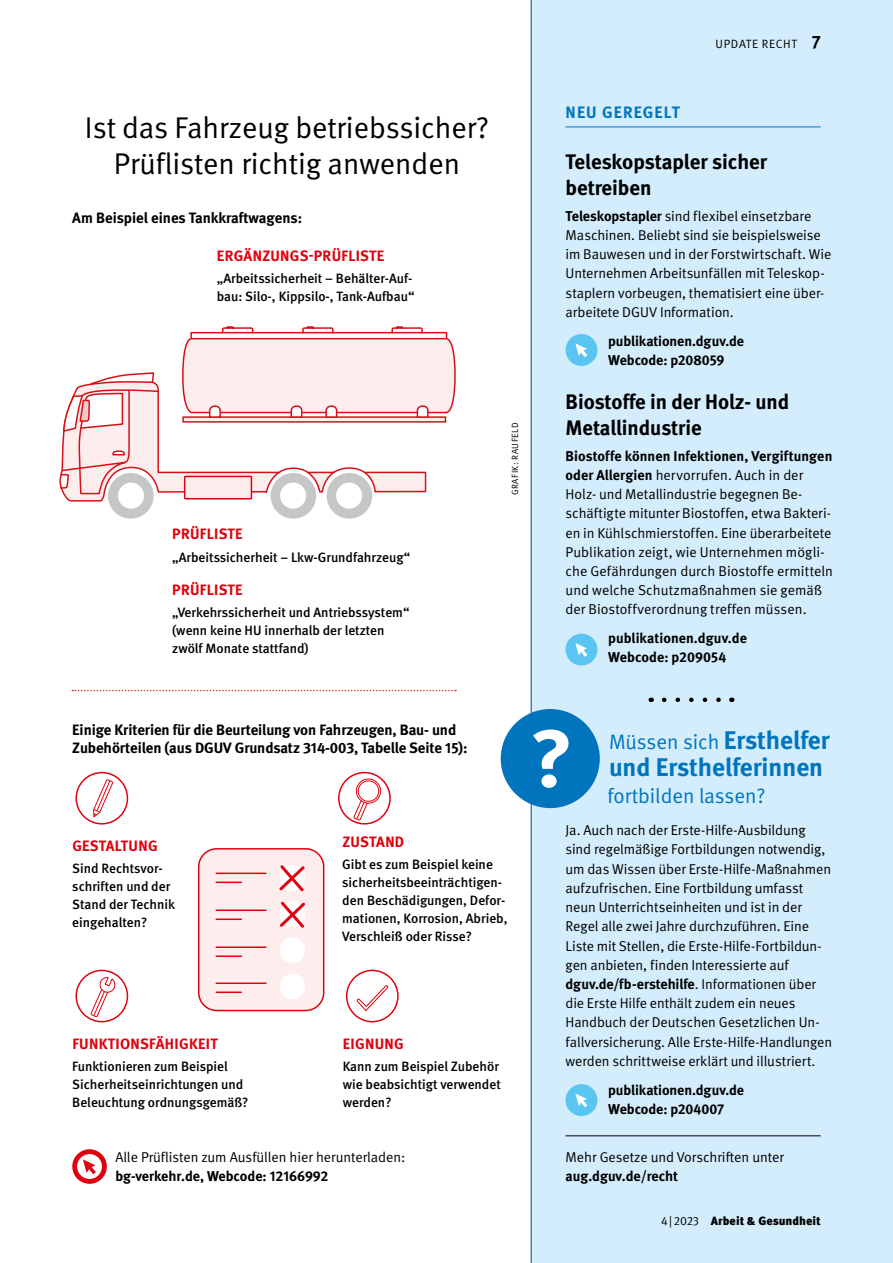
<style>
.page{position:relative;width:893px;height:1263px;background:#fff}
.page>*{position:absolute;margin:0;border:0;box-sizing:border-box;transform-origin:0 0}
._01-Info-Head{font:30px "DGUV Meta";letter-spacing:-.005em;color:#000}
.t1{font:700 25.5px "DGUV Meta";color:#0075be}
._02-Meldung-Headline{font:700 21px/25.5px "DGUV Meta";color:#000}
.t2{font:20.85px "DGUV Meta";letter-spacing:-.005em;color:#0075be}
._00-Meldung-Thema{font:700 16.5px "DGUV Meta";letter-spacing:.065em;color:#0075be}
._05-Info-Infografik{font:700 15px/18px "DGUV Meta";letter-spacing:-.005em;color:#000}
._05-Info-Infografik-2{font:700 15px "DGUV Meta";letter-spacing:.02em;color:#df020f}
._03-Meldungen-Text-S{font:14.25px/19.2px "DGUV Meta";letter-spacing:-.005em;color:#000}
._03-Meldungen-Text-S-2{font:700 14.25px/19.2px "DGUV Meta";letter-spacing:-.005em;color:#000}
.Info-Text{font:14.25px/19.2px "DGUV Meta";color:#000}
.Webhinweis-Text{font:14.25px/19.2px "DGUV Meta";letter-spacing:-.005em;color:#000}
._05-Info-Infografik-3{font:500 13.5px/18px "DGUV Meta";color:#000}
.t3{font:900 12px "Meta Pro";color:#000}
.t4{font:12px "DGUV Meta";letter-spacing:.06em;color:#000}
._08-Credit_Quelle{font:9px "DGUV Meta";letter-spacing:.06em;color:#000}
.s1{font-weight:700}
.s2{font-weight:700;font-size:18px}
.s3{font-weight:700;font-size:25.5px}
.s4{font-family:"DGUV Meta";font-weight:400}
</style>
<div class="page">
<div style="left:531px;top:0;width:362px;height:1263px;background:#d4edfc"></div>
<svg style="left:664px;top:697px;width:57px;height:5px"></svg>
<hr style="left:531px;top:0;width:1px;height:1263px;background:#004993">
<hr style="left:566px;top:127px;width:255px;height:1px;background:#0075be">
<hr style="left:566px;top:1135px;width:255px;height:1px;background:#000">
<svg style="left:72px;top:1149px;width:35px;height:35px"></svg>
<div style="left:501px;top:709px;width:99px;height:99px;background:#0075be;border-radius:50%"></div>
<svg style="left:533px;top:729px;width:35px;height:59px"></svg>
<div style="left:566px;top:634px;width:31px;height:31px;background:#5bc5f2;border-radius:50%"></div>
<svg style="left:575px;top:643px;width:12px;height:14px"></svg>
<div style="left:566px;top:1084px;width:31px;height:32px;background:#5bc5f2;border-radius:50%"></div>
<svg style="left:575px;top:1093px;width:12px;height:14px"></svg>
<svg style="left:565px;top:334px;width:33px;height:32px"></svg>
<svg style="left:59px;top:326px;width:397px;height:193px"></svg>
<svg style="left:72px;top:690px;width:384px;height:1px"></svg>
<div style="left:75px;top:772px;width:53px;height:52px;border:2px solid #df020f;border-radius:50%"></div>
<svg style="left:93px;top:779px;width:20px;height:39px"></svg>
<div style="left:75px;top:970px;width:53px;height:52px;border:2px solid #df020f;border-radius:50%"></div>
<svg style="left:90px;top:976px;width:27px;height:42px"></svg>
<div style="left:338px;top:772px;width:53px;height:52px;border:2px solid #df020f;border-radius:50%"></div>
<svg style="left:353px;top:781px;width:21px;height:40px"></svg>
<svg style="left:356px;top:779px;width:25px;height:24px"></svg>
<div style="left:356px;top:779px;width:25px;height:24px;border:1px solid #df020f;border-radius:50%"></div>
<div style="left:358px;top:781px;width:21px;height:20px;background:#fff;border-radius:50%"></div>
<div style="left:358px;top:780px;width:21px;height:22px;border:1px solid #df020f;border-radius:50%"></div>
<div style="left:346px;top:970px;width:53px;height:52px;border:2px solid #df020f;border-radius:50%"></div>
<svg style="left:356px;top:985px;width:32px;height:26px"></svg>
<div style="left:199px;top:849px;width:125px;height:161px;background:#fdeded;border-radius:18px"></div>
<div style="left:198px;top:848px;width:126px;height:163px;border:2px solid #df020f;border-radius:18px"></div>
<div style="left:280px;top:937px;width:25px;height:26px;background:#fff;border-radius:50%"></div>
<div style="left:280px;top:973px;width:25px;height:26px;background:#fff;border-radius:50%"></div>
<hr style="left:216px;top:872px;width:50px;height:2px;background:#df020f">
<hr style="left:216px;top:881px;width:25px;height:2px;background:#df020f">
<hr style="left:216px;top:909px;width:50px;height:2px;background:#df020f">
<hr style="left:216px;top:918px;width:25px;height:2px;background:#df020f">
<hr style="left:216px;top:946px;width:50px;height:2px;background:#df020f">
<hr style="left:216px;top:955px;width:25px;height:2px;background:#df020f">
<hr style="left:216px;top:982px;width:50px;height:2px;background:#df020f">
<hr style="left:216px;top:991px;width:25px;height:2px;background:#df020f">
<svg style="left:279px;top:865px;width:26px;height:63px"></svg>
<p class="_01-Info-Head" style="left:85px;top:110px;width:406px">Ist das Fahrzeug betriebssicher?</p>
<p class="_01-Info-Head" style="left:114px;top:146px;width:348px">Prüflisten richtig anwenden</p>
<p class="_05-Info-Infografik" style="left:72px;top:209px;width:231px">Am Beispiel eines Tankkraftwagens:</p>
<p class="_05-Info-Infografik-2" style="left:217px;top:247px;width:169px">ERGÄNZUNGS-PRÜFLISTE</p>
<p class="_05-Info-Infografik-3" style="left:217px;top:270px;width:199px">„Arbeitssicherheit – Behälter-Auf&shy;bau: Silo-, Kippsilo-, Tank-Aufbau“</p>
<p class="_05-Info-Infografik-2" style="left:172px;top:525px;width:72px">PRÜFLISTE</p>
<p class="_05-Info-Infografik-3" style="left:172px;top:548px;width:240px">„Arbeitssicherheit – Lkw-Grundfahrzeug“</p>
<p class="_05-Info-Infografik-2" style="left:172px;top:581px;width:72px">PRÜFLISTE</p>
<p class="_05-Info-Infografik-3" style="left:172px;top:604px;width:239px">„Verkehrssicherheit und Antriebssystem“ (wenn keine HU innerhalb der letzten zwölf Monate stattfand)</p>
<p class="_05-Info-Infografik" style="left:72px;top:721px;width:397px">Einige Kriterien für die Beurteilung von Fahrzeugen, Bau- und<br>Zubehörteilen (aus DGUV Grundsatz 314-003, Tabelle Seite 15):</p>
<p class="_08-Credit_Quelle" style="left:510px;top:495px;width:74px;rotate:-90deg">GRAFIK: RAUFELD</p>
<p class="_05-Info-Infografik-2" style="left:72px;top:836px;width:87px">GESTALTUNG</p>
<p class="_05-Info-Infografik-3" style="left:72px;top:859px;width:104px">Sind Rechtsvor&shy;schriften und der<br>Stand der Technik eingehalten?</p>
<p class="_05-Info-Infografik-2" style="left:72px;top:1034px;width:147px">FUNKTIONSFÄHIGKEIT</p>
<p class="_05-Info-Infografik-3" style="left:72px;top:1058px;width:178px">Funktionieren zum Beispiel<br>Sicherheitseinrichtungen und<br>Beleuchtung ordnungsgemäß?</p>
<p class="_05-Info-Infografik-2" style="left:342px;top:833px;width:63px">ZUSTAND</p>
<p class="_05-Info-Infografik-3" style="left:342px;top:856px;width:167px">Gibt es zum Beispiel keine sicherheitsbeeinträchtigen&shy;den Beschädigungen, Defor&shy;mationen, Korrosion, Abrieb,<br>Verschleiß oder Risse?</p>
<p class="_05-Info-Infografik-2" style="left:343px;top:1034px;width:63px">EIGNUNG</p>
<p class="_05-Info-Infografik-3" style="left:343px;top:1058px;width:160px">Kann zum Beispiel Zubehör wie beabsichtigt verwendet werden?</p>
<p class="Info-Text" style="left:115px;top:1147px;width:292px">Alle Prüflisten zum Ausfüllen hier herunterladen: <span class="s1">bg-verkehr.de, Webcode: 12166992</span></p>
<p class="t4" style="left:715px;top:37px;width:107px">UPDATE RECHT <span class="s2">7</span></p>
<p class="_00-Meldung-Thema" style="left:566px;top:102px;width:116px">NEU GEREGELT</p>
<p class="_02-Meldung-Headline" style="left:566px;top:150px;width:203px">Teleskopstapler sicher betreiben</p>
<p class="_03-Meldungen-Text-S" style="left:566px;top:207px;width:267px"><span class="s1">Teleskopstapler</span> sind flexibel einsetzbare Maschinen. Beliebt sind sie beispielsweise im Bauwesen und in der Forstwirtschaft. Wie Unternehmen Arbeitsunfällen mit Teleskop&shy;staplern vorbeugen, thematisiert eine über&shy;arbeitete DGUV Information.</p>
<p class="_03-Meldungen-Text-S-2" style="left:608px;top:331px;width:137px">publikationen.dguv.de<br>Webcode: p208059</p>
<p class="_02-Meldung-Headline" style="left:566px;top:390px;width:225px">Biostoffe in der Holz- und<br>Metallindustrie</p>
<p class="_03-Meldungen-Text-S" style="left:566px;top:447px;width:269px"><span class="s1">Biostoffe können Infektionen, Vergiftungen oder Allergien</span> hervorrufen. Auch in der Holz- und Metallindustrie begegnen Be&shy;schäftigte mitunter Biostoffen, etwa Bakteri&shy;en in Kühlschmierstoffen. Eine überarbeitete Publikation zeigt, wie Unternehmen mögli&shy;che Gefährdungen durch Biostoffe ermitteln und welche Schutzmaßnahmen sie gemäß der Biostoffverordnung treffen müssen.</p>
<p class="_03-Meldungen-Text-S-2" style="left:608px;top:629px;width:140px">publikationen.dguv.de<br>Webcode: p209054</p>
<p class="t2" style="left:609px;top:730px;width:222px">Müssen sich <span class="s3">Ersthelfer</span></p>
<p class="t1" style="left:609px;top:752px;width:216px">und Ersthelferinnen</p>
<p class="t2" style="left:608px;top:784px;width:159px">fortbilden lassen?</p>
<p class="_03-Meldungen-Text-S" style="left:566px;top:821px;width:268px">Ja. Auch nach der Erste-Hilfe-Ausbildung sind regelmäßige Fortbildungen notwendig, um das Wissen über Erste-Hilfe-Maßnahmen aufzufrischen. Eine Fortbildung umfasst neun Unterrichtseinheiten und ist in der Regel alle zwei Jahre durchzuführen. Eine Liste mit Stellen, die Erste-Hilfe-Fortbildun&shy;gen anbieten, finden Interessierte auf <span class="s1">dguv.de/fb-erstehilfe</span>. Informationen über die Erste Hilfe enthält zudem ein neues Handbuch der Deutschen Gesetzlichen Un&shy;fallversicherung. Alle Erste-Hilfe-Handlungen werden schrittweise erklärt und illustriert.</p>
<p class="_03-Meldungen-Text-S-2" style="left:608px;top:1080px;width:137px">publikationen.dguv.de<br>Webcode: p204007</p>
<p class="Webhinweis-Text" style="left:566px;top:1147px;width:220px">Mehr Gesetze und Vorschriften unter <span class="s1">aug.dguv.de/recht</span></p>
<p class="t3" style="left:661px;top:1213px;width:161px"><span class="s4">4|2023</span> Arbeit &amp; Gesundheit</p>
</div>
